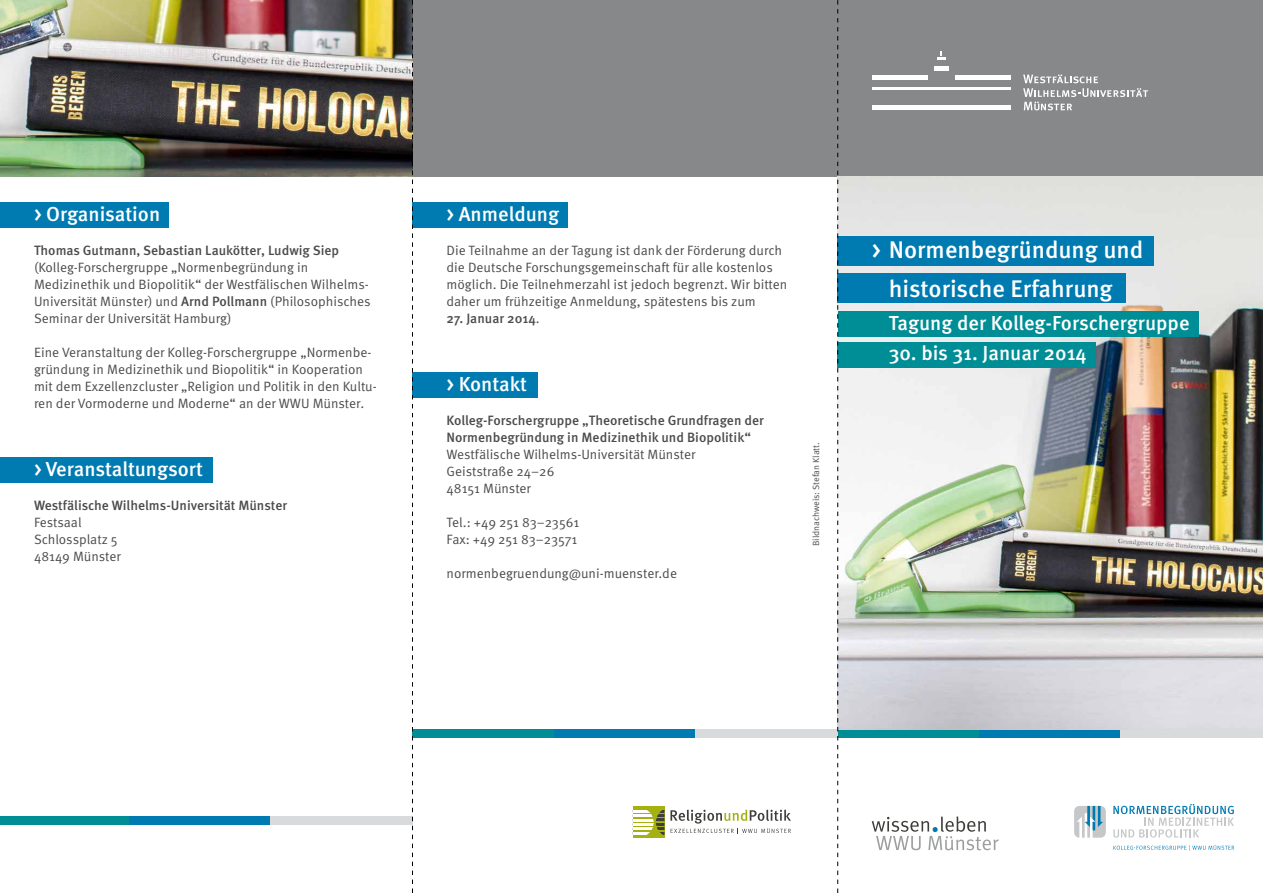
<style>
.page{position:relative;width:1263px;height:893px;background:#fff}
.page>*{position:absolute;margin:0;border:0;box-sizing:border-box;transform-origin:0 0}
.t1{font:500 24px/38.5px "Meta OT";color:#fff;text-align:center}
.t2{font:500 20.25px "Meta OT";color:#fff}
.t3{font:13.5px/17px "Meta OT";color:#4b4b4d}
.t4{font:500 13.5px/17px "Meta OT";color:#4b4b4d}
.t5{font:9px "Meta OT";color:#4b4b4d}
.s1{font-weight:500}
.s2{font-weight:400}
</style>
<div class="page">
<div style="left:0;top:0;width:1263px;height:176px;background:#87888a"></div>
<div style="left:0;top:816px;width:129px;height:9px;background:#008e96"></div>
<div style="left:129px;top:816px;width:141px;height:9px;background:#007bb2"></div>
<div style="left:270px;top:816px;width:142px;height:9px;background:#d9dadb"></div>
<div style="left:412px;top:729px;width:142px;height:9px;background:#008e96"></div>
<div style="left:554px;top:729px;width:142px;height:9px;background:#007bb2"></div>
<div style="left:696px;top:729px;width:142px;height:9px;background:#d9dadb"></div>
<div style="left:838px;top:729px;width:141px;height:9px;background:#008e96"></div>
<div style="left:979px;top:729px;width:142px;height:9px;background:#007bb2"></div>
<div style="left:1121px;top:729px;width:142px;height:9px;background:#d9dadb"></div>
<svg style="left:872px;top:816px;width:127px;height:34px"></svg>
<hr style="left:955px;top:75px;width:56px;height:4px;background:#fff">
<svg style="left:1023px;top:74px;width:125px;height:36px"></svg>
<hr style="left:872px;top:75px;width:55px;height:4px;background:#fff">
<hr style="left:872px;top:106px;width:139px;height:4px;background:#fff">
<div style="left:934px;top:66px;width:14px;height:5px;background:#fff"></div>
<hr style="left:872px;top:87px;width:139px;height:2px;background:#fff">
<svg style="left:937px;top:51px;width:8px;height:8px"></svg>
<svg style="left:1074px;top:806px;width:32px;height:32px"></svg>
<svg style="left:1113px;top:845px;width:121px;height:6px"></svg>
<svg style="left:1113px;top:804px;width:121px;height:34px"></svg>
<div style="left:0;top:203px;width:169px;height:25px;background:#007bb2"></div>
<div style="left:0;top:458px;width:213px;height:25px;background:#007bb2"></div>
<img style="left:838px;top:176px;width:425px;height:553px">
<div style="left:838px;top:342px;width:258px;height:25px;background:#008e96"></div>
<div style="left:838px;top:236px;width:316px;height:30px;background:#007bb2"></div>
<div style="left:838px;top:273px;width:288px;height:30px;background:#007bb2"></div>
<div style="left:838px;top:312px;width:360px;height:25px;background:#008e96"></div>
<div style="left:412px;top:202px;width:156px;height:26px;background:#007bb2"></div>
<div style="left:412px;top:372px;width:126px;height:25px;background:#007bb2"></div>
<svg style="left:670px;top:809px;width:121px;height:25px"></svg>
<div style="left:633px;top:806px;width:31px;height:32px;background:#a4b10f"></div>
<svg style="left:633px;top:810px;width:31px;height:25px"></svg>
<img style="left:0;top:0;width:412px;height:176px">
<svg style="left:412px;top:0;width:1px;height:893px"></svg>
<svg style="left:837px;top:0;width:1px;height:893px"></svg>
<h2 class="t2" style="left:34px;top:202px;width:128px">&gt; Organisation</h2>
<p class="t4" style="left:34px;top:242px;width:307px">Thomas Gutmann, Sebastian Laukötter, Ludwig Siep</p>
<p class="t3" style="left:34px;top:259px;width:338px">(Kolleg-Forschergruppe „Normenbegründung in Medizinethik und Biopolitik“ der Westfälischen Wilhelms-Universität Münster) und <span class="s1">Arnd Pollmann</span> (Philosophisches Seminar der Universität Hamburg)</p>
<p class="t3" style="left:34px;top:344px;width:344px">Eine Veranstaltung der Kolleg-Forschergruppe „Normenbe&shy;gründung in Medizinethik und Biopolitik“ in Kooperation mit dem Exzellenzcluster „Religion und Politik in den Kultu&shy;ren der Vormoderne und Moderne“ an der WWU Münster.</p>
<h2 class="t2" style="left:34px;top:457px;width:171px">&gt; Veranstaltungsort</h2>
<p class="t4" style="left:34px;top:497px;width:255px">Westfälische Wilhelms-Universität Münster</p>
<p class="t3" style="left:34px;top:514px;width:88px">Festsaal<br>Schlossplatz 5<br>48149 Münster</p>
<h2 class="t2" style="left:446px;top:202px;width:114px">&gt; Anmeldung</h2>
<p class="t3" style="left:446px;top:242px;width:342px">Die Teilnahme an der Tagung ist dank der Förderung durch die Deutsche Forschungsgemeinschaft für alle kostenlos möglich. Die Teilnehmerzahl ist jedoch begrenzt. Wir bitten daher um frühzeitige Anmeldung, spätestens bis zum</p>
<p class="t4" style="left:446px;top:310px;width:95px">27. Januar 2014<span class="s2">.</span></p>
<h2 class="t2" style="left:446px;top:372px;width:82px">&gt; Kontakt</h2>
<p class="t4" style="left:446px;top:412px;width:319px">Kolleg-Forschergruppe „Theoretische Grundfragen der<br>Normenbegründung in Medizinethik und Biopolitik“</p>
<p class="t3" style="left:446px;top:446px;width:250px">Westfälische Wilhelms-Universität Münster<br>Geiststraße 24–26<br>48151 Münster</p>
<p class="t3" style="left:446px;top:514px;width:134px">Tel.: +49 251 83–23561<br>Fax: +49 251 83–23571</p>
<p class="t3" style="left:446px;top:565px;width:232px">normenbegruendung@uni-muenster.de</p>
<p class="t5" style="left:810px;top:546px;width:105px;rotate:-90deg">Bildnachweis: Stefan Klatt.</p>
<h1 class="t1" style="left:872px;top:231px;width:273px">&gt; Normenbegründung und historische Erfahrung</h1>
<h2 class="t2" style="left:889px;top:311px;width:302px">Tagung der Kolleg-Forschergruppe</h2>
<h2 class="t2" style="left:889px;top:341px;width:199px">30. bis 31. Januar 2014</h2>
</div>
